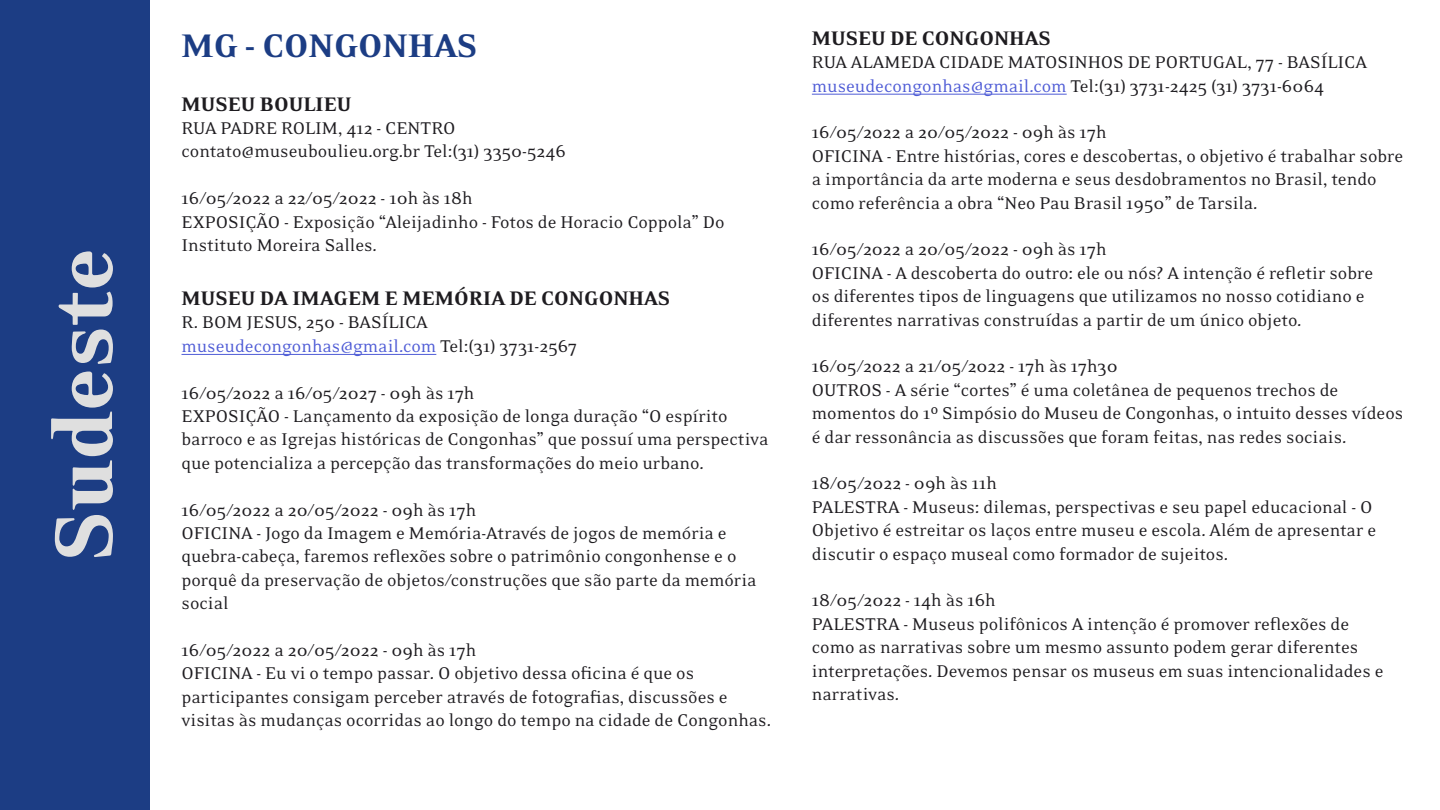
<style>
.page{position:relative;width:1440px;height:810px;background:#fff}
.page>*{position:absolute;margin:0;border:0;box-sizing:border-box;transform-origin:0 0}
.t1{font:900 93.75px "Eidetic Neo OT";color:#dfdfdf}
.Estado_-_Cidade___Su{font:900 37.5px "Eidetic Neo OT";color:#1c3d84}
.Museu_-_Negritado{font:900 22.5px "Eidetic Neo OT";color:#1e1c20}
.Texto_Corrido{font:19.5px/23.4px "Eidetic Neo OT";color:#1e1c20}
.s1{color:#4f5cd6}
</style>
<div class="page">
<hr style="left:182px;top:354px;width:254px;height:1px;background:#4f5cd6">
<hr style="left:812px;top:94px;width:255px;height:1px;background:#4f5cd6">
<div style="left:0;top:0;width:150px;height:810px;background:#1c3d84"></div>
<p class="t1" style="left:36px;top:562px;width:315px;rotate:-90deg">Sudeste</p>
<p class="Estado_-_Cidade___Su" style="left:182px;top:26px;width:298px">MG - CONGONHAS</p>
<p class="Museu_-_Negritado" style="left:182px;top:92px;width:171px">MUSEU BOULIEU</p>
<p class="Texto_Corrido" style="left:182px;top:117px;width:386px">RUA PADRE ROLIM, 412 - CENTRO contato@museuboulieu.org.br Tel:(31) 3350-5246</p>
<p class="Texto_Corrido" style="left:182px;top:187px;width:545px">16/05/2022 a 22/05/2022 - 10h às 18h<br>EXPOSIÇÃO - Exposição “Aleijadinho - Fotos de Horacio Coppola” Do<br>Instituto Moreira Salles.</p>
<p class="Museu_-_Negritado" style="left:182px;top:287px;width:490px">MUSEU DA IMAGEM E MEMÓRIA DE CONGONHAS</p>
<p class="Texto_Corrido" style="left:182px;top:311px;width:397px">R. BOM JESUS, 250 - BASÍLICA <span class="s1">museudecongonhas@gmail.com</span> Tel:(31) 3731-2567</p>
<p class="Texto_Corrido" style="left:182px;top:382px;width:588px">16/05/2022 a 16/05/2027 - 09h às 17h<br>EXPOSIÇÃO - Lançamento da exposição de longa duração “O espírito barroco e as Igrejas históricas de Congonhas” que possuí uma perspectiva que potencializa a percepção das transformações do meio urbano.</p>
<p class="Texto_Corrido" style="left:182px;top:499px;width:577px">16/05/2022 a 20/05/2022 - 09h às 17h<br>OFICINA - Jogo da Imagem e Memória-Através de jogos de memória e quebra-cabeça, faremos reflexões sobre o patrimônio congonhense e o porquê da preservação de objetos/construções que são parte da memória social</p>
<p class="Texto_Corrido" style="left:182px;top:639px;width:591px">16/05/2022 a 20/05/2022 - 09h às 17h<br>OFICINA - Eu vi o tempo passar. O objetivo dessa oficina é que os participantes consigam perceber através de fotografias, discussões e visitas às mudanças ocorridas ao longo do tempo na cidade de Congonhas.</p>
<p class="Museu_-_Negritado" style="left:812px;top:26px;width:241px">MUSEU DE CONGONHAS</p>
<p class="Texto_Corrido" style="left:812px;top:51px;width:557px">RUA ALAMEDA CIDADE MATOSINHOS DE PORTUGAL, 77 - BASÍLICA <span class="s1">museudecongonhas@gmail.com</span> Tel:(31) 3731-2425 (31) 3731-6064</p>
<p class="Texto_Corrido" style="left:812px;top:121px;width:593px">16/05/2022 a 20/05/2022 - 09h às 17h<br>OFICINA - Entre histórias, cores e descobertas, o objetivo é trabalhar sobre a importância da arte moderna e seus desdobramentos no Brasil, tendo como referência a obra “Neo Pau Brasil 1950” de Tarsila.</p>
<p class="Texto_Corrido" style="left:812px;top:238px;width:563px">16/05/2022 a 20/05/2022 - 09h às 17h<br>OFICINA - A descoberta do outro: ele ou nós? A intenção é refletir sobre os diferentes tipos de linguagens que utilizamos no nosso cotidiano e diferentes narrativas construídas a partir de um único objeto.</p>
<p class="Texto_Corrido" style="left:812px;top:355px;width:593px">16/05/2022 a 21/05/2022 - 17h às 17h30<br>OUTROS - A série “cortes” é uma coletânea de pequenos trechos de momentos do 1º Simpósio do Museu de Congonhas, o intuito desses vídeos é dar ressonância as discussões que foram feitas, nas redes sociais.</p>
<p class="Texto_Corrido" style="left:812px;top:472px;width:566px">18/05/2022 - 09h às 11h<br>PALESTRA - Museus: dilemas, perspectivas e seu papel educacional - O Objetivo é estreitar os laços entre museu e escola. Além de apresentar e discutir o espaço museal como formador de sujeitos.</p>
<p class="Texto_Corrido" style="left:812px;top:589px;width:573px">18/05/2022 - 14h às 16h<br>PALESTRA - Museus polifônicos A intenção é promover reflexões de como as narrativas sobre um mesmo assunto podem gerar diferentes interpretações. Devemos pensar os museus em suas intencionalidades e narrativas.</p>
</div>
